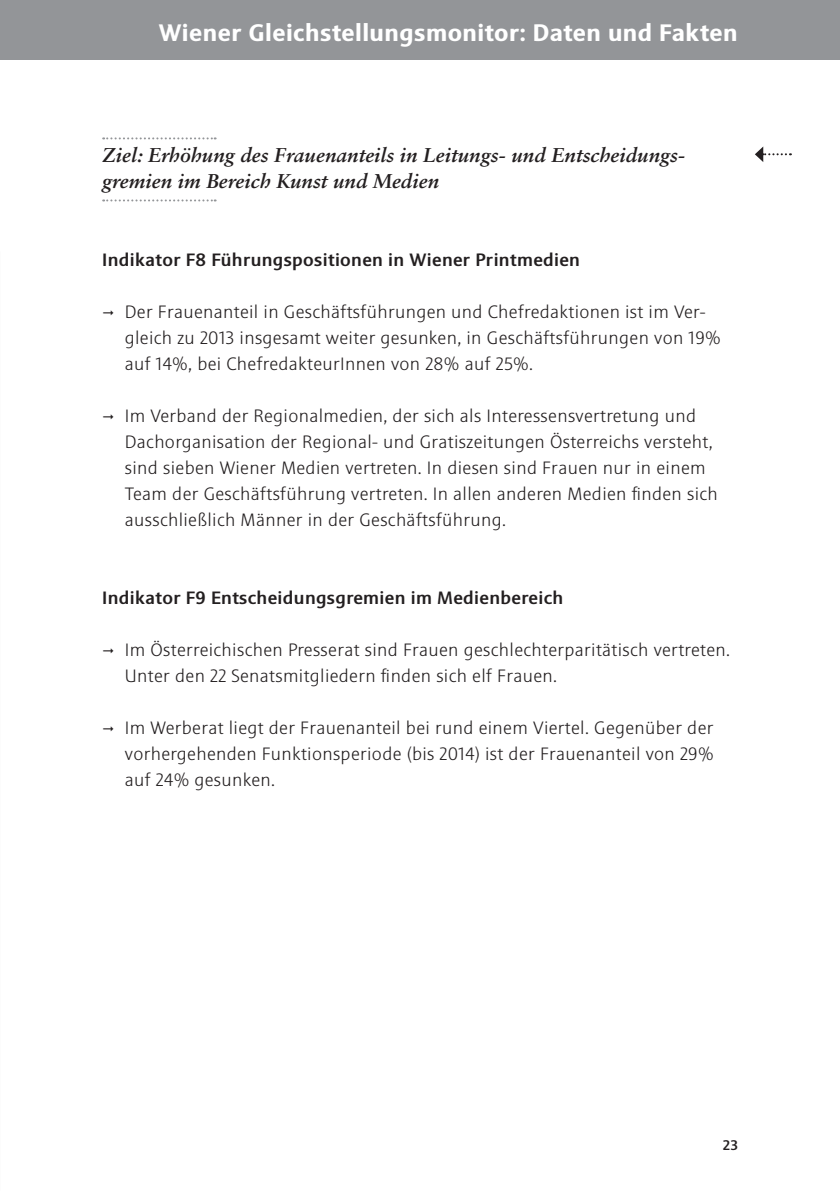
<style>
.page{position:relative;width:840px;height:1191px;background:#fff}
.page>*{position:absolute;margin:0;border:0;box-sizing:border-box;transform-origin:0 0}
.t1{font:700 24px "Sinova Pro";letter-spacing:.02em;color:#fff}
.t2{font:italic 700 20px/26px "Sabon LT";color:#231f20}
.t3{font:300 18px/26px "Sinova Pro";letter-spacing:.02em;color:#231f20}
.t4{font:500 18px "Sinova Pro";letter-spacing:.02em;color:#231f20}
.t5{font:500 14px "Sinova Pro";color:#231f20}
</style>
<div class="page">
<div style="left:0;top:0;width:839px;height:60px;background:#939598"></div>
<svg style="left:103px;top:137px;width:112px;height:2px"></svg>
<svg style="left:103px;top:199px;width:112px;height:2px"></svg>
<svg style="left:755px;top:146px;width:35px;height:16px"></svg>
<h1 class="t1" style="left:159px;top:18px;width:580px">Wiener Gleichstellungsmonitor: Daten und Fakten</h1>
<p class="t2" style="left:102px;top:142px;width:584px">Ziel: Erhöhung des Frauenanteils in Leitungs- und Entscheidungs&shy;gremien im Bereich Kunst und Medien</p>
<p class="t4" style="left:102px;top:249px;width:479px">Indikator F8 Führungspositionen in Wiener Printmedien</p>
<p class="t3" style="left:125px;top:299px;width:597px">Der Frauenanteil in Geschäftsführungen und Chefredaktionen ist im Ver&shy;gleich zu 2013 insgesamt weiter gesunken, in Geschäftsführungen von 19% auf 14%, bei ChefredakteurInnen von 28% auf 25%.</p>
<p class="t3" style="left:125px;top:403px;width:594px">Im Verband der Regionalmedien, der sich als Interessensvertretung und Dachorganisation der Regional- und Gratiszeitungen Österreichs versteht, sind sieben Wiener Medien vertreten. In diesen sind Frauen nur in einem Team der Geschäftsführung vertreten. In allen anderen Medien finden sich ausschließlich Männer in der Geschäftsführung.</p>
<p class="t4" style="left:102px;top:587px;width:462px">Indikator F9 Entscheidungsgremien im Medienbereich</p>
<p class="t3" style="left:125px;top:637px;width:606px">Im Österreichischen Presserat sind Frauen geschlechterparitätisch vertreten.<br>Unter den 22 Senatsmitgliedern finden sich elf Frauen.</p>
<p class="t3" style="left:125px;top:715px;width:590px;text-align:justify">Im Werberat liegt der Frauenanteil bei rund einem Viertel. Gegenüber der vorhergehenden Funktionsperiode (bis 2014) ist der Frauenanteil von 29% auf 24% gesunken.</p>
<p class="t5" style="left:722px;top:1137px;width:16px">23</p>
</div>
